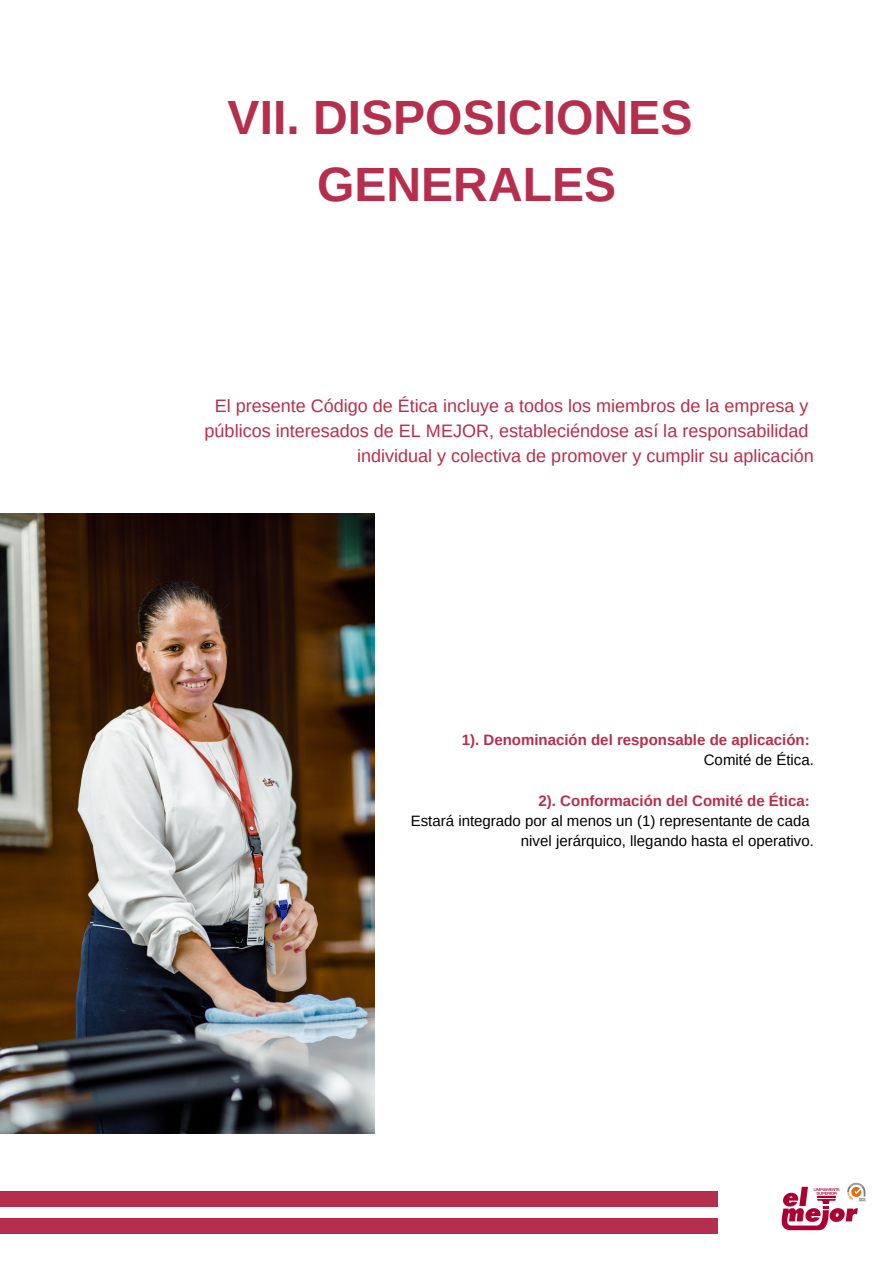
<style>
.page{position:relative;width:894px;height:1264px;background:#fff}
.page>*{position:absolute;margin:0;border:0;box-sizing:border-box;transform-origin:0 0}
.t1{font:700 48px/66.4px "Arimo";color:#b62e4e;text-align:center}
.t2{font:18px/24.8px "Arimo";color:#b62e4e;text-align:right}
.t3{font:15px/20.2px "Arimo";color:#000;text-align:right}
.t4{font:700 15px "Arimo";color:#b62e4e}
</style>
<div class="page">
<img style="left:781px;top:1182px;width:86px;height:49px">
<div style="left:0;top:1190px;width:717px;height:16px;background:#b62e4e"></div>
<div style="left:0;top:1218px;width:717px;height:15px;background:#b62e4e"></div>
<img style="left:0;top:513px;width:374px;height:619px">
<h1 class="t1" style="left:227px;top:84px;width:466px">VII. DISPOSICIONES<br>GENERALES</h1>
<p class="t2" style="left:204px;top:393px;width:610px">El presente Código de Ética incluye a todos los miembros de la empresa y públicos interesados de EL MEJOR, estableciéndose así la responsabilidad individual y colectiva de promover y cumplir su aplicación</p>
<p class="t4" style="left:461px;top:731px;width:349px">1). Denominación del responsable de aplicación:</p>
<p class="t3" style="left:703px;top:750px;width:112px">Comité de Ética.</p>
<p class="t4" style="left:538px;top:792px;width:272px">2). Conformación del Comité de Ética:</p>
<p class="t3" style="left:410px;top:810px;width:404px">Estará integrado por al menos un (1) representante de cada nivel jerárquico, llegando hasta el operativo.</p>
</div>
